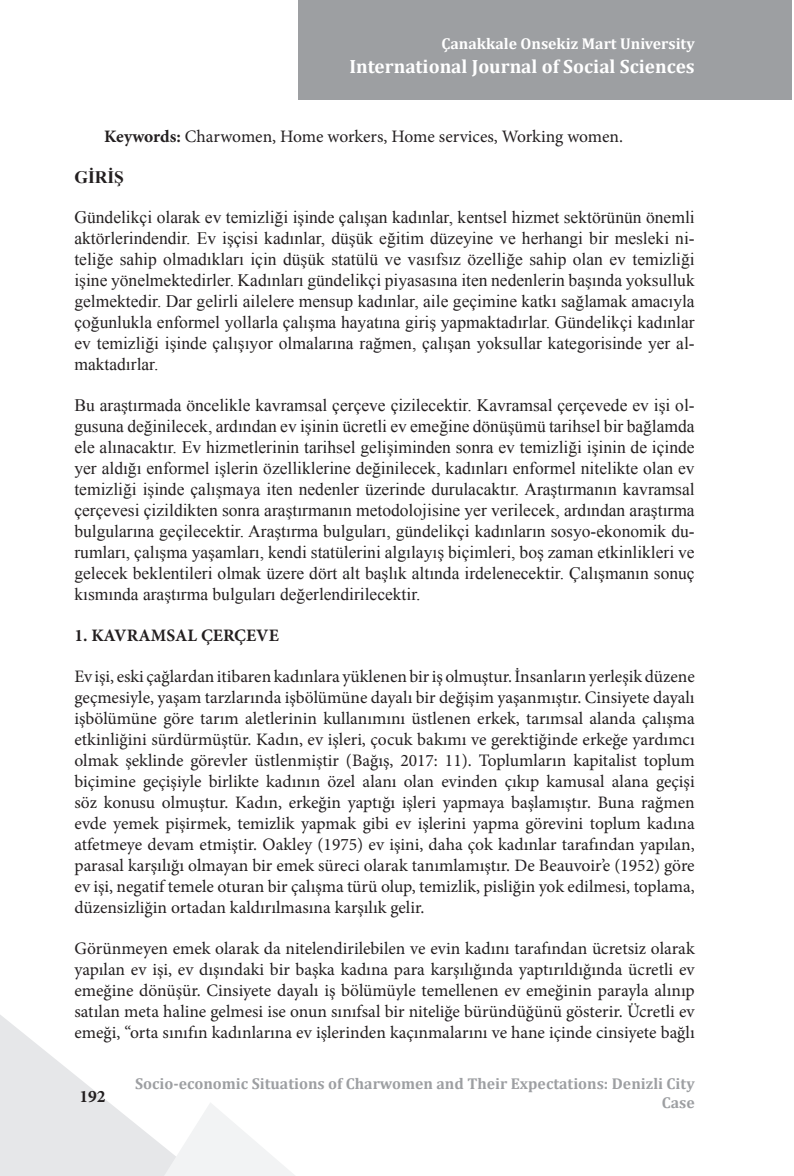
<style>
.page{position:relative;width:794px;height:1176px;background:#fff}
.page>*{position:absolute;margin:0;border:0;box-sizing:border-box;transform-origin:0 0}
.t1{font:700 19.25px "Cambria";color:#fff}
.t2{font:17.5px/21px "Minion Pro";color:#231f20;text-align:justify}
.t3{font:17.5px/21px "Times New Roman";color:#231f20;text-align:justify}
.t4{font:700 17.5px "Minion Pro";color:#231f20}
.t5{font:700 17.5px "Times New Roman";color:#231f20}
.t6{font:700 15.75px/18.9px "Cambria";color:#9d9fa2;text-align:right}
.t7{font:700 15.75px "Cambria";color:#fff}
.s1{font-weight:700}
</style>
<div class="page">
<svg style="left:0;top:1015px;width:155px;height:161px;fill:#e6e7e9"></svg>
<svg style="left:155px;top:1103px;width:140px;height:73px"></svg>
<div style="left:298px;top:0;width:493px;height:99px;background:#9d9fa2"></div>
<p class="t7" style="left:441px;top:33px;width:255px">Çanakkale Onsekiz Mart University</p>
<p class="t1" style="left:349px;top:52px;width:347px">International Journal of Social Sciences</p>
<p class="t2" style="left:104px;top:126px;width:520px"><span class="s1">Keywords:</span> Charwomen, Home workers, Home services, Working women.</p>
<p class="t5" style="left:74px;top:165px;width:51px">GİRİŞ</p>
<p class="t3" style="left:74px;top:208px;width:622px">Gündelikçi olarak ev temizliği işinde çalışan kadınlar, kentsel hizmet sektörünün önemli aktörlerindendir. Ev işçisi kadınlar, düşük eğitim düzeyine ve herhangi bir mesleki ni&shy;teliğe sahip olmadıkları için düşük statülü ve vasıfsız özelliğe sahip olan ev temizliği işine yönelmektedirler. Kadınları gündelikçi piyasasına iten nedenlerin başında yoksulluk gelmektedir. Dar gelirli ailelere mensup kadınlar, aile geçimine katkı sağlamak amacıyla çoğunlukla enformel yollarla çalışma hayatına giriş yapmaktadırlar. Gündelikçi kadınlar ev temizliği işinde çalışıyor olmalarına rağmen, çalışan yoksullar kategorisinde yer al&shy;maktadırlar.</p>
<p class="t3" style="left:74px;top:395px;width:622px">Bu araştırmada öncelikle kavramsal çerçeve çizilecektir. Kavramsal çerçevede ev işi ol&shy;gusuna değinilecek, ardından ev işinin ücretli ev emeğine dönüşümü tarihsel bir bağlamda ele alınacaktır. Ev hizmetlerinin tarihsel gelişiminden sonra ev temizliği işinin de içinde yer aldığı enformel işlerin özelliklerine değinilecek, kadınları enformel nitelikte olan ev temizliği işinde çalışmaya iten nedenler üzerinde durulacaktır. Araştırmanın kavramsal çerçevesi çizildikten sonra araştırmanın metodolojisine yer verilecek, ardından araştırma bulgularına geçilecektir. Araştırma bulguları, gündelikçi kadınların sosyo-ekonomik du&shy;rumları, çalışma yaşamları, kendi statülerini algılayış biçimleri, boş zaman etkinlikleri ve gelecek beklentileri olmak üzere dört alt başlık altında irdelenecektir. Çalışmanın sonuç kısmında araştırma bulguları değerlendirilecektir.</p>
<p class="t4" style="left:74px;top:623px;width:206px">1. KAVRAMSAL ÇERÇEVE</p>
<p class="t2" style="left:74px;top:666px;width:622px">Ev işi, eski çağlardan itibaren kadınlara yüklenen bir iş olmuştur. İnsanların yerleşik düzene geçmesiyle, yaşam tarzlarında işbölümüne dayalı bir değişim yaşanmıştır. Cinsiyete dayalı işbölümüne göre tarım aletlerinin kullanımını üstlenen erkek, tarımsal alanda çalışma etkinliğini sürdürmüştür. Kadın, ev işleri, çocuk bakımı ve gerektiğinde erkeğe yardımcı olmak şeklinde görevler üstlenmiştir (Bağış, 2017: 11). Toplumların kapitalist toplum biçimine geçişiyle birlikte kadının özel alanı olan evinden çıkıp kamusal alana geçişi söz konusu olmuştur. Kadın, erkeğin yaptığı işleri yapmaya başlamıştır. Buna rağmen evde yemek pişirmek, temizlik yapmak gibi ev işlerini yapma görevini toplum kadına atfetmeye devam etmiştir. Oakley (1975) ev işini, daha çok kadınlar tarafından yapılan, parasal karşılığı olmayan bir emek süreci olarak tanımlamıştır. De Beauvoir’e (1952) göre ev işi, negatif temele oturan bir çalışma türü olup, temizlik, pisliğin yok edilmesi, toplama, düzensizliğin ortadan kaldırılmasına karşılık gelir.</p>
<p class="t2" style="left:74px;top:938px;width:622px">Görünmeyen emek olarak da nitelendirilebilen ve evin kadını tarafından ücretsiz olarak yapılan ev işi, ev dışındaki bir başka kadına para karşılığında yaptırıldığında ücretli ev emeğine dönüşür. Cinsiyete dayalı iş bölümüyle temellenen ev emeğinin parayla alınıp satılan meta haline gelmesi ise onun sınıfsal bir niteliğe büründüğünü gösterir. Ücretli ev emeği, “orta sınıfın kadınlarına ev işlerinden kaçınmalarını ve hane içinde cinsiyete bağlı</p>
<p class="t4" style="left:79px;top:1084px;width:28px">192</p>
<p class="t6" style="left:135px;top:1073px;width:561px">Socio-economic Situations of Charwomen and Their Expectations: Denizli City<br>Case</p>
</div>
